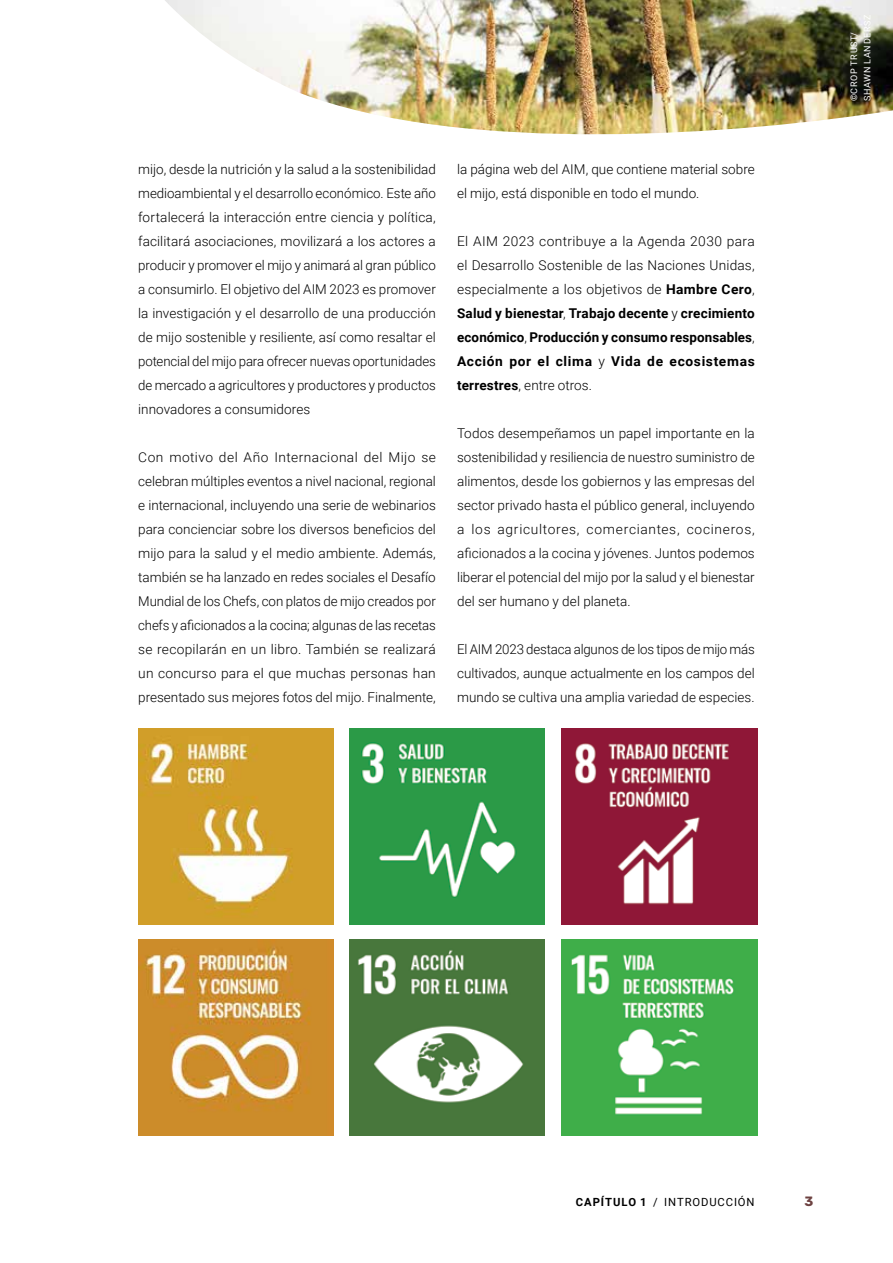
<style>
.page{position:relative;width:893px;height:1263px;background:#fff}
.page>*{position:absolute;margin:0;border:0;box-sizing:border-box;transform-origin:0 0}
.t1{font:300 13.5px/24px "Roboto";color:#000;text-align:justify}
.t2{font:700 13.5px/24px "Roboto";letter-spacing:.045em;color:#000;text-align:justify}
.t3{font:300 13.5px "Rubik";color:#6d4241}
.t4{font:11.25px "Roboto";letter-spacing:.08em;color:#000}
.t5{font:9px/13.5px "Roboto";letter-spacing:.08em;color:#fff}
.s1{font-weight:300}
.s2{font-weight:700}
</style>
<div class="page">
<img style="left:165px;top:0;width:728px;height:135px">
<img style="left:138px;top:729px;width:196px;height:195px">
<img style="left:138px;top:940px;width:196px;height:195px">
<img style="left:349px;top:729px;width:196px;height:195px">
<img style="left:349px;top:940px;width:196px;height:195px">
<img style="left:562px;top:729px;width:195px;height:195px">
<img style="left:562px;top:940px;width:195px;height:195px">
<p class="t1" style="left:138px;top:157px;width:299px">mijo, desde la nutrición y la salud a la sostenibilidad medioambiental y el desarrollo económico. Este año fortalecerá la interacción entre ciencia y política, facilitará asociaciones, movilizará a los actores a producir y promover el mijo y animará al gran público a consumirlo. El objetivo del AIM 2023 es promover la investigación y el desarrollo de una producción de mijo sostenible y resiliente, así como resaltar el potencial del mijo para ofrecer nuevas oportunidades de mercado a agricultores y productores y productos innovadores a consumidores</p>
<p class="t1" style="left:138px;top:445px;width:299px">Con motivo del Año Internacional del Mijo se celebran múltiples eventos a nivel nacional, regional e internacional, incluyendo una serie de webinarios para concienciar sobre los diversos beneficios del mijo para la salud y el medio ambiente. Además, también se ha lanzado en redes sociales el Desafío Mundial de los Chefs, con platos de mijo creados por chefs y aficionados a la cocina; algunas de las recetas se recopilarán en un libro. También se realizará un concurso para el que muchas personas han presentado sus mejores fotos del mijo. Finalmente,</p>
<p class="t1" style="left:457px;top:157px;width:299px">la página web del AIM, que contiene material sobre el mijo, está disponible en todo el mundo.</p>
<p class="t2" style="left:457px;top:229px;width:299px"><span class="s1">El AIM 2023 contribuye a la Agenda 2030 para el Desarrollo Sostenible de las Naciones Unidas, especialmente a los objetivos de</span> Hambre Cero<span class="s1">, </span>Salud y bienestar<span class="s1">,</span> Trabajo decente <span class="s1">y</span> crecimiento económico<span class="s1">,</span> Producción y consumo responsables<span class="s1">, </span>Acción por el clima <span class="s1">y</span> Vida de ecosistemas terrestres<span class="s1">, entre otros.</span></p>
<p class="t1" style="left:457px;top:421px;width:299px">Todos desempeñamos un papel importante en la sostenibilidad y resiliencia de nuestro suministro de alimentos, desde los gobiernos y las empresas del sector privado hasta el público general, incluyendo a los agricultores, comerciantes, cocineros, aficionados a la cocina y jóvenes. Juntos podemos liberar el potencial del mijo por la salud y el bienestar del ser humano y del planeta.</p>
<p class="t1" style="left:457px;top:637px;width:299px">El AIM 2023 destaca algunos de los tipos de mijo más cultivados, aunque actualmente en los campos del mundo se cultiva una amplia variedad de especies.</p>
<p class="t5" style="left:847px;top:101px;width:89px;rotate:-90deg">©CROP TRUST/<br>SHAWN LANDERSZ</p>
<p class="t4" style="left:576px;top:1194px;width:180px"><span class="s2">CAPÍTULO 1</span> / INTRODUCCIÓN</p>
<p class="t3" style="left:804px;top:1192px;width:10px">3</p>
</div>
